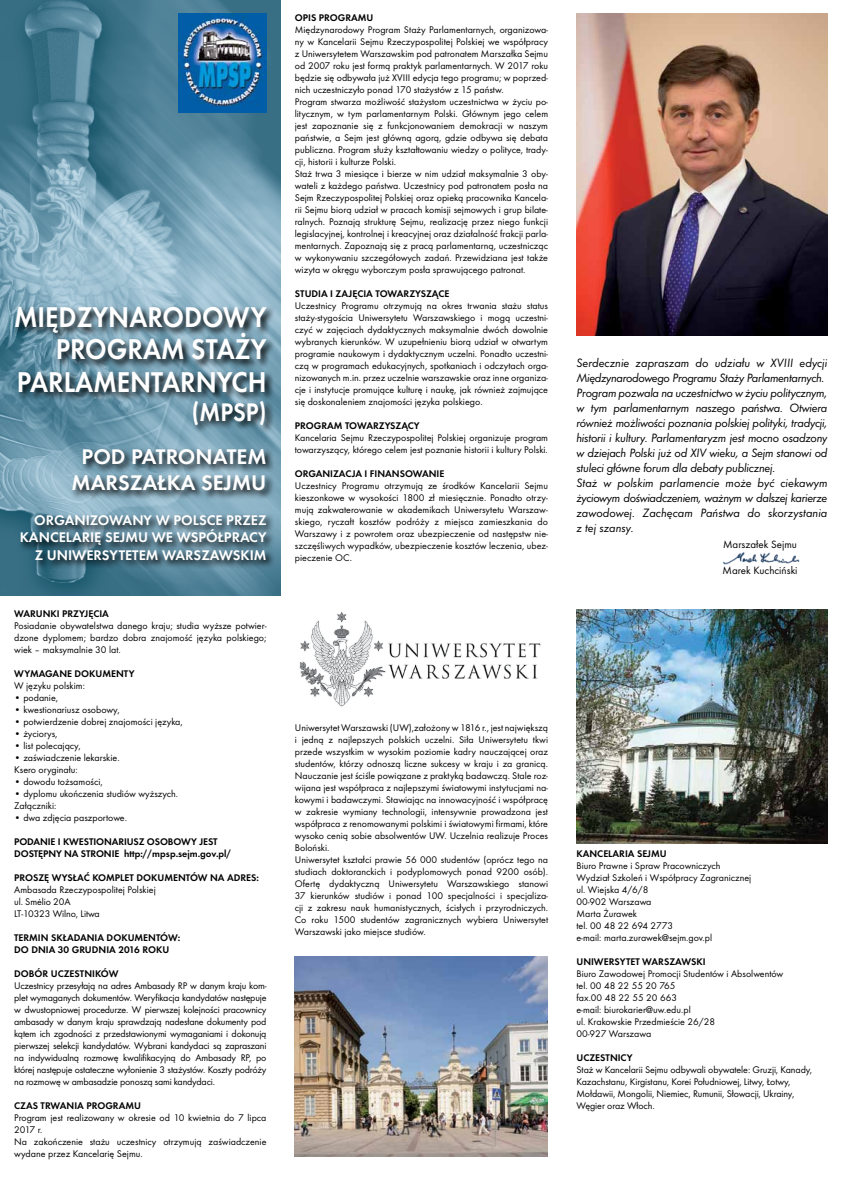
<style>
.page{position:relative;width:842px;height:1191px;background:#fff}
.page>*{position:absolute;margin:0;border:0;box-sizing:border-box;transform-origin:0 0}
.t1{font:600 29.7px/32.4px "Futura TCE";color:#fff;text-align:right;scale:.91 1}
.t2{font:600 26.4px "Futura TCE";color:#fff;scale:.91 1}
.t3{font:600 22px/26.4px "Futura TCE";color:#fff;text-align:center}
.t4{font:600 14.5px/17.4px "Futura TCE";color:#fff;text-align:right}
.t5{font:12.5px/15px "Futura TCE Book Obli";letter-spacing:-.02em;color:#000}
.t6{font:11px "Futura TCE";color:#000}
.t7{font:10px/12px "Futura TCE";color:#000}
.t8{font:600 10px/12px "Futura TCE";color:#000}
</style>
<div class="page">
<img style="left:0;top:0;width:281px;height:595px">
<svg style="left:13px;top:304px;width:263px;height:265px;background:#618494"></svg>
<img style="left:178px;top:13px;width:88px;height:99px">
<img style="left:299px;top:612px;width:242px;height:95px">
<img style="left:295px;top:956px;width:253px;height:201px">
<img style="left:576px;top:13px;width:251px;height:323px">
<img style="left:723px;top:552px;width:77px;height:13px">
<img style="left:576px;top:609px;width:251px;height:235px">
<h1 class="t1" style="left:14px;top:300px;width:279px">MIĘDZYNARODOWY<br>PROGRAM STAŻY<br>PARLAMENTARNYCH</h1>
<h2 class="t2" style="left:192px;top:396px;width:83px">(MPSP)</h2>
<h3 class="t3" style="left:72px;top:443px;width:196px">POD PATRONATEM<br>MARSZAŁKA SEJMU</h3>
<h3 class="t4" style="left:20px;top:511px;width:248px">ORGANIZOWANY W POLSCE PRZEZ<br>KANCELARIĘ SEJMU WE WSPÓŁPRACY<br>Z UNIWERSYTETEM WARSZAWSKIM</h3>
<p class="t8" style="left:14px;top:608px;width:96px">WARUNKI PRZYJĘCIA</p>
<p class="t7" style="left:14px;top:620px;width:254px;text-align:justify">Posiadanie obywatelstwa danego kraju; studia wyższe potwier&shy;dzone dyplomem; bardzo dobra znajomość języka polskiego; wiek – maksymalnie 30 lat.</p>
<p class="t8" style="left:14px;top:668px;width:122px">WYMAGANE DOKUMENTY</p>
<p class="t7" style="left:14px;top:680px;width:72px">W języku polskim:</p>
<p class="t7" style="left:14px;top:692px;width:45px">• podanie,</p>
<p class="t7" style="left:14px;top:704px;width:107px">• kwestionariusz osobowy,</p>
<p class="t7" style="left:14px;top:716px;width:170px">• potwierdzenie dobrej znajomości języka,</p>
<p class="t7" style="left:14px;top:728px;width:45px">• życiorys,</p>
<p class="t7" style="left:14px;top:740px;width:68px">• list polecający,</p>
<p class="t7" style="left:14px;top:752px;width:107px">• zaświadczenie lekarskie.<br>Ksero oryginału:</p>
<p class="t7" style="left:14px;top:776px;width:90px">• dowodu tożsamości,</p>
<p class="t7" style="left:14px;top:788px;width:166px">• dyplomu ukończenia studiów wyższych.<br>Załączniki:</p>
<p class="t7" style="left:14px;top:812px;width:114px">• dwa zdjęcia paszportowe.</p>
<p class="t8" style="left:14px;top:836px;width:219px">PODANIE I KWESTIONARIUSZ OSOBOWY JEST<br>DOSTĘPNY NA STRONIE http://mpsp.sejm.gov.pl/</p>
<p class="t8" style="left:14px;top:872px;width:246px">PROSZĘ WYSŁAĆ KOMPLET DOKUMENTÓW NA ADRES:</p>
<p class="t7" style="left:14px;top:884px;width:143px">Ambasada Rzeczypospolitej Polskiej ul. Smėlio 20A<br>LT-10323 Wilno, Litwa</p>
<p class="t8" style="left:14px;top:932px;width:168px">TERMIN SKŁADANIA DOKUMENTÓW:<br>DO DNIA 30 GRUDNIA 2016 ROKU</p>
<p class="t8" style="left:14px;top:968px;width:106px">DOBÓR UCZESTNIKÓW</p>
<p class="t7" style="left:14px;top:980px;width:254px;text-align:justify">Uczestnicy przesyłają na adres Ambasady RP w danym kraju kom&shy;plet wymaganych dokumentów. Weryfikacja kandydatów następuje w dwustopniowej procedurze. W pierwszej kolejności pracownicy ambasady w danym kraju sprawdzają nadesłane dokumenty pod kątem ich zgodności z przedstawionymi wymaganiami i dokonują pierwszej selekcji kandydatów. Wybrani kandydaci są zapraszani na indywidualną rozmowę kwalifikacyjną do Ambasady RP, po której następuje ostateczne wyłonienie 3 stażystów. Koszty podróży na rozmowę w ambasadzie ponoszą sami kandydaci.</p>
<p class="t8" style="left:14px;top:1100px;width:128px">CZAS TRWANIA PROGRAMU</p>
<p class="t7" style="left:14px;top:1112px;width:254px">Program jest realizowany w okresie od 10 kwietnia do 7 lipca 2017 r.<br>Na zakończenie stażu uczestnicy otrzymują zaświadczenie wydane przez Kancelarię Sejmu.</p>
<p class="t8" style="left:295px;top:11px;width:80px">OPIS PROGRAMU</p>
<p class="t7" style="left:295px;top:23px;width:255px">Międzynarodowy Program Staży Parlamentarnych, organizowa&shy;ny w Kancelarii Sejmu Rzeczypospolitej Polskiej we współpracy z Uniwersytetem Warszawskim pod patronatem Marszałka Sejmu od 2007 roku jest formą praktyk parlamentarnych. W 2017 roku będzie się odbywała już XVIII edycja tego programu; w poprzed&shy;nich uczestniczyło ponad 170 stażystów z 15 państw.<br>Program stwarza możliwość stażystom uczestnictwa w życiu po&shy;litycznym, w tym parlamentarnym Polski. Głównym jego celem jest zapoznanie się z funkcjonowaniem demokracji w naszym państwie, a Sejm jest główną agorą, gdzie odbywa się debata publiczna. Program służy kształtowaniu wiedzy o polityce, trady&shy;cji, historii i kulturze Polski.<br>Staż trwa 3 miesiące i bierze w nim udział maksymalnie 3 oby&shy;wateli z każdego państwa. Uczestnicy pod patronatem posła na Sejm Rzeczypospolitej Polskiej oraz opieką pracownika Kancela&shy;rii Sejmu biorą udział w pracach komisji sejmowych i grup bilate&shy;ralnych. Poznają strukturę Sejmu, realizację przez niego funkcji legislacyjnej, kontrolnej i kreacyjnej oraz działalność frakcji parla&shy;mentarnych. Zapoznają się z pracą parlamentarną, uczestnicząc w wykonywaniu szczegółowych zadań. Przewidziana jest także wizyta w okręgu wyborczym posła sprawującego patronat.</p>
<p class="t8" style="left:295px;top:287px;width:156px">STUDIA I ZAJĘCIA TOWARZYSZĄCE</p>
<p class="t7" style="left:295px;top:299px;width:255px;text-align:justify">Uczestnicy Programu otrzymują na okres trwania stażu status staży-stygościa Uniwersytetu Warszawskiego i mogą uczestni&shy;czyć w zajęciach dydaktycznych maksymalnie dwóch dowolnie wybranych kierunków. W uzupełnieniu biorą udział w otwartym programie naukowym i dydaktycznym uczelni. Ponadto uczestni&shy;czą w programach edukacyjnych, spotkaniach i odczytach orga&shy;nizowanych m.in. przez uczelnie warszawskie oraz inne organiza&shy;cje i instytucje promujące kulturę i naukę, jak również zajmujące się doskonaleniem znajomości języka polskiego.</p>
<p class="t8" style="left:295px;top:419px;width:126px">PROGRAM TOWARZYSZĄCY</p>
<p class="t7" style="left:295px;top:431px;width:255px">Kancelaria Sejmu Rzeczypospolitej Polskiej organizuje program towarzyszący, którego celem jest poznanie historii i kultury Polski.</p>
<p class="t8" style="left:295px;top:467px;width:151px">ORGANIZACJA I FINANSOWANIE</p>
<p class="t7" style="left:295px;top:479px;width:255px;text-align:justify">Uczestnicy Programu otrzymują ze środków Kancelarii Sejmu kieszonkowe w wysokości 1800 zł miesięcznie. Ponadto otrzy&shy;mują zakwaterowanie w akademikach Uniwersytetu Warszaw&shy;skiego, ryczałt kosztów podróży z miejsca zamieszkania do Warszawy i z powrotem oraz ubezpieczenie od następstw nie&shy;szczęśliwych wypadków, ubezpieczenie kosztów leczenia, ubez&shy;pieczenie OC.</p>
<p class="t7" style="left:295px;top:721px;width:255px">Uniwersytet Warszawski (UW),założony w 1816 r., jest największą i jedną z najlepszych polskich uczelni. Siła Uniwersytetu tkwi przede wszystkim w wysokim poziomie kadry nauczającej oraz studentów, którzy odnoszą liczne sukcesy w kraju i za granicą.<br>Nauczanie jest ściśle powiązane z praktyką badawczą. Stale roz&shy;wijana jest współpraca z najlepszymi światowymi instytucjami na&shy;kowymi i badawczymi. Stawiając na innowacyjność i współpracę w zakresie wymiany technologii, intensywnie prowadzona jest współpraca z renomowanymi polskimi i światowymi firmami, które wysoko cenią sobie absolwentów UW. Uczelnia realizuje Proces Boloński.<br>Uniwersytet kształci prawie 56 000 studentów (oprócz tego na studiach doktoranckich i podyplomowych ponad 9200 osób).<br>Ofertę dydaktyczną Uniwersytetu Warszawskiego stanowi 37 kierunków studiów i ponad 100 specjalności i specjaliza&shy;cji z zakresu nauk humanistycznych, ścisłych i przyrodniczych.<br>Co roku 1500 studentów zagranicznych wybiera Uniwersytet Warszawski jako miejsce studiów.</p>
<p class="t5" style="left:576px;top:355px;width:253px">Serdecznie zapraszam do udziału w XVIII edycji Międzynarodowego Programu Staży Parlamentarnych.<br>Program pozwala na uczestnictwo w życiu politycznym, w tym parlamentarnym naszego państwa. Otwiera również możliwości poznania polskiej polityki, tradycji, historii i kultury. Parlamentaryzm jest mocno osadzony w dziejach Polski już od XIV wieku, a Sejm stanowi od stuleci główne forum dla debaty publicznej.<br>Staż w polskim parlamencie może być ciekawym życiowym doświadczeniem, ważnym w dalszej karierze zawodowej. Zachęcam Państwa do skorzystania z tej szansy.</p>
<p class="t6" style="left:723px;top:537px;width:75px">Marszałek Sejmu</p>
<p class="t6" style="left:722px;top:564px;width:77px">Marek Kuchciński</p>
<p class="t8" style="left:576px;top:848px;width:92px">KANCELARIA SEJMU</p>
<p class="t7" style="left:576px;top:860px;width:176px">Biuro Prawne i Spraw Pracowniczych<br>Wydział Szkoleń i Współpracy Zagranicznej ul. Wiejska 4/6/8<br>00-902 Warszawa<br>Marta Żurawek<br>tel. 00 48 22 694 2773<br>e-mail: marta.zurawek@sejm.gov.pl</p>
<p class="t8" style="left:576px;top:956px;width:131px">UNIWERSYTET WARSZAWSKI</p>
<p class="t7" style="left:576px;top:968px;width:208px">Biuro Zawodowej Promocji Studentów i Absolwentów tel. 00 48 22 55 20 765<br>fax.00 48 22 55 20 663<br>e-mail: biurokarier@uw.edu.pl<br>ul. Krakowskie Przedmieście 26/28<br>00-927 Warszawa</p>
<p class="t8" style="left:576px;top:1052px;width:58px">UCZESTNICY</p>
<p class="t7" style="left:576px;top:1064px;width:237px">Staż w Kancelarii Sejmu odbywali obywatele: Gruzji, Kanady, Kazachstanu, Kirgistanu, Korei Południowej, Litwy, Łotwy, Mołdawii, Mongolii, Niemiec, Rumunii, Słowacji, Ukrainy, Węgier oraz Włoch.</p>
</div>
